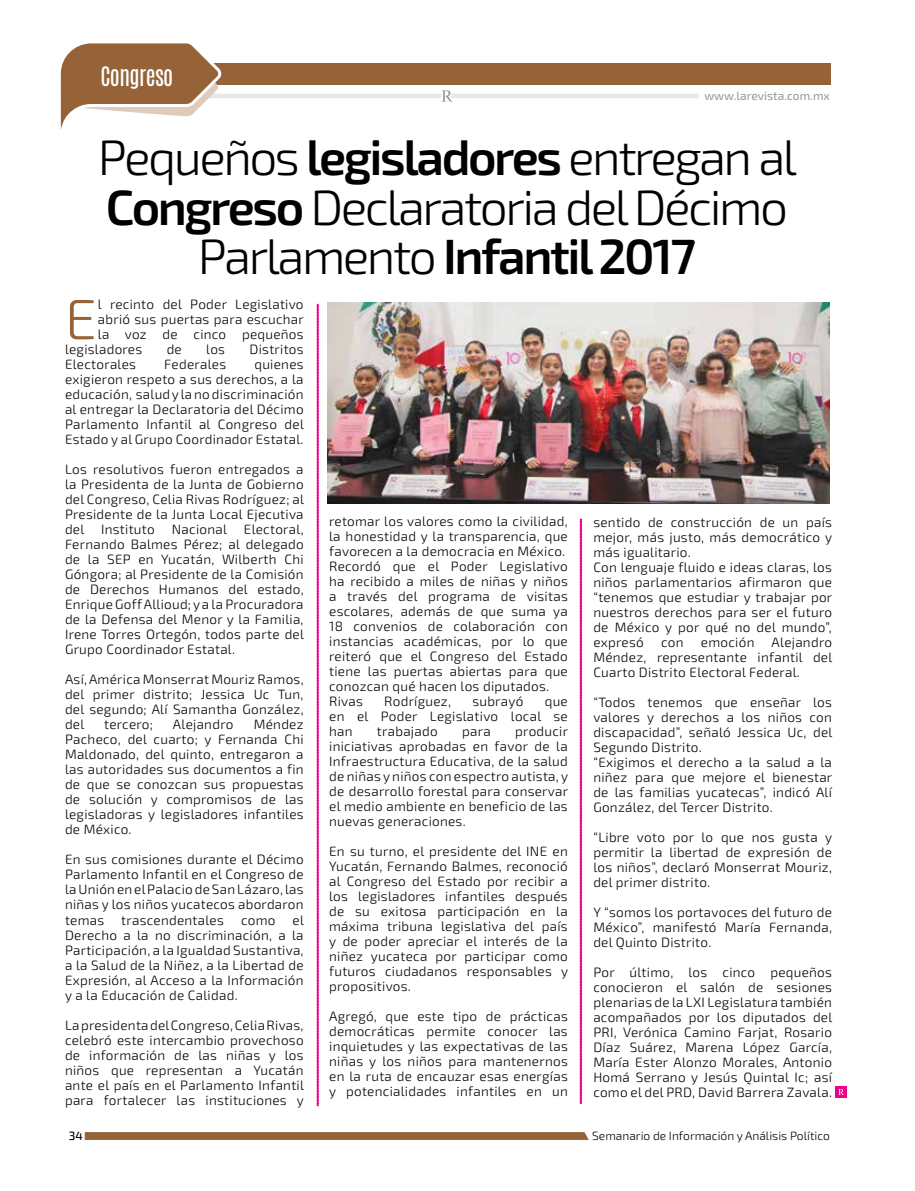
<style>
.page{position:relative;width:915px;height:1191px;background:#fff}
.page>*{position:absolute;margin:0;border:0;box-sizing:border-box;transform-origin:0 0}
.t1{font:300 57px "Exo 2";color:#956337}
.t2{font:300 49.5px/49.5px "Exo 2";letter-spacing:-.05em;color:#000;text-align:center}
.t3{font:22.5px "Antonio";letter-spacing:-.025em;color:#fff}
.t4{font:300 13.5px/15px "Exo 2";letter-spacing:.02em;color:#000;text-align:justify}
.t5{font:300 12px "Exo 2";color:#000}
.t6{font:12px "Exo 2";color:#939598}
.t7{font:500 12px "Exo 2";color:#000}
.s1{font-weight:600}
</style>
<div class="page">
<hr style="left:64px;top:94px;width:377px;height:4px;background:#e6e7e8">
<hr style="left:441px;top:94px;width:257px;height:4px;background:#e6e7e8">
<svg style="left:441px;top:90px;width:12px;height:12px"></svg>
<svg style="left:317px;top:304px;width:1px;height:802px"></svg>
<svg style="left:580px;top:519px;width:1px;height:584px"></svg>
<div style="left:835px;top:1086px;width:11px;height:12px;background:#ec008c"></div>
<svg style="left:838px;top:1089px;width:6px;height:6px"></svg>
<svg style="left:85px;top:1132px;width:503px;height:8px"></svg>
<div style="left:61px;top:64px;width:769px;height:21px;background:#956337"></div>
<svg style="left:60px;top:43px;width:164px;height:86px"></svg>
<img style="left:327px;top:302px;width:502px;height:201px">
<h3 class="t3" style="left:100px;top:59px;width:74px">CONGRESO</h3>
<p class="t6" style="left:704px;top:89px;width:127px">www.larevista.com.mx</p>
<h2 class="t2" style="left:98px;top:134px;width:700px">Pequeños <span class="s1">legisladores</span> entregan al<br><span class="s1">Congreso</span> Declaratoria del Décimo<br>Parlamento <span class="s1">Infantil 2017</span></h2>
<h1 class="t1" style="left:65px;top:286px;width:33px">E</h1>
<p class="t4" style="left:98px;top:297px;width:207px">l recinto del Poder Legislativo</p>
<p class="t4" style="left:98px;top:312px;width:207px">abrió sus puertas para escuchar</p>
<p class="t4" style="left:98px;top:327px;width:207px">la voz de cinco pequeños</p>
<p class="t4" style="left:65px;top:342px;width:79px">legisladores</p>
<p class="t4" style="left:167px;top:342px;width:17px">de</p>
<p class="t4" style="left:206px;top:342px;width:20px">los</p>
<p class="t4" style="left:249px;top:342px;width:56px">Distritos</p>
<p class="t4" style="left:65px;top:357px;width:73px">Electorales</p>
<p class="t4" style="left:164px;top:357px;width:63px">Federales</p>
<p class="t4" style="left:65px;top:357px;width:240px;text-indent:189px">quienes exigieron respeto a sus derechos, a la educación, salud y la no discriminación al entregar la Declaratoria del Décimo Parlamento Infantil al Congreso del Estado y al Grupo Coordinador Estatal.</p>
<p class="t4" style="left:65px;top:462px;width:240px">Los resolutivos fueron entregados a la Presidenta de la Junta de Gobierno del Congreso, Celia Rivas Rodríguez; al Presidente de la Junta Local Ejecutiva del Instituto</p>
<p class="t4" style="left:65px;top:522px;width:240px;text-indent:107px">Nacional Electoral, Fernando Balmes Pérez; al delegado de la SEP en Yucatán, Wilberth Chi Góngora; al Presidente de la Comisión de Derechos Humanos del estado, Enrique Goff Allioud; y a la Procuradora de la Defensa del Menor y la Familia, Irene Torres Ortegón, todos parte del Grupo Coordinador Estatal.</p>
<p class="t4" style="left:65px;top:672px;width:240px">Así, América Monserrat Mouriz Ramos, del primer distrito; Jessica Uc Tun, del segundo; Alí Samantha González, del</p>
<p class="t4" style="left:65px;top:717px;width:240px;text-indent:189px">Méndez Pacheco, del cuarto; y Fernanda Chi Maldonado, del quinto, entregaron a las autoridades sus documentos a fin de que se conozcan sus propuestas de solución y compromisos de las legisladoras y legisladores infantiles de México.</p>
<p class="t4" style="left:65px;top:852px;width:240px">En sus comisiones durante el Décimo Parlamento Infantil en el Congreso de la Unión en el Palacio de San Lázaro, las niñas y los niños yucatecos abordaron temas</p>
<p class="t4" style="left:104px;top:717px;width:50px">tercero;</p>
<p class="t4" style="left:173px;top:717px;width:62px">Alejandro</p>
<p class="t4" style="left:65px;top:912px;width:240px;text-indent:227px">el Derecho a la no discriminación, a la Participación, a la Igualdad Sustantiva, a la Salud de la Niñez, a la Libertad de Expresión, al Acceso a la Información y a la Educación de Calidad.</p>
<p class="t4" style="left:65px;top:1017px;width:240px">La presidenta del Congreso, Celia Rivas, celebró este intercambio provechoso de información de las niñas y los niños que representan a Yucatán ante el país en el Parlamento Infantil para fortalecer las instituciones y</p>
<p class="t4" style="left:121px;top:912px;width:104px">trascendentales</p>
<p class="t4" style="left:241px;top:912px;width:36px">como</p>
<p class="t7" style="left:69px;top:1128px;width:16px">34</p>
<p class="t4" style="left:329px;top:514px;width:240px;text-align:left">retomar los valores como la civilidad, la honestidad y la transparencia, que favorecen a la democracia en México.<br>Recordó que el Poder Legislativo ha recibido a miles de niñas y niños a través del programa de visitas escolares, además de que suma ya<br>18 convenios de colaboración con instancias académicas, por lo que reiteró que el Congreso del Estado tiene las puertas abiertas para que conozcan qué hacen los diputados.<br>Rivas</p>
<p class="t4" style="left:384px;top:694px;width:68px">Rodríguez,</p>
<p class="t4" style="left:472px;top:694px;width:52px">subrayó</p>
<p class="t4" style="left:329px;top:694px;width:240px;text-indent:215px">que en el Poder Legislativo local se han</p>
<p class="t4" style="left:329px;top:724px;width:240px;text-indent:186px">producir iniciativas aprobadas en favor de la Infraestructura Educativa, de la salud de niñas y niños con espectro autista, y de desarrollo forestal para conservar el medio ambiente en beneficio de las nuevas generaciones.</p>
<p class="t4" style="left:329px;top:844px;width:240px">En su turno, el presidente del INE en Yucatán, Fernando Balmes, reconoció al Congreso del Estado por recibir a los legisladores infantiles después de su exitosa participación en la máxima tribuna legislativa del país y de poder apreciar el interés de la niñez yucateca por participar como futuros ciudadanos responsables y propositivos.</p>
<p class="t4" style="left:329px;top:1009px;width:240px">Agregó, que este tipo de prácticas democráticas permite conocer las inquietudes y las expectativas de las niñas y los niños para mantenernos en la ruta de encauzar esas energías y potencialidades infantiles en un</p>
<p class="t4" style="left:377px;top:724px;width:62px">trabajado</p>
<p class="t4" style="left:462px;top:724px;width:30px">para</p>
<p class="t4" style="left:593px;top:515px;width:240px;text-align:left">sentido de construcción de un país mejor, más justo, más democrático y más igualitario.<br>Con lenguaje fluido e ideas claras, los niños parlamentarios afirmaron que “tenemos que estudiar y trabajar por nuestros derechos para ser el futuro de México y por qué no del mundo”, expresó</p>
<p class="t4" style="left:661px;top:635px;width:24px">con</p>
<p class="t4" style="left:700px;top:635px;width:55px">emoción</p>
<p class="t4" style="left:593px;top:635px;width:240px;text-indent:178px">Alejandro Méndez, representante infantil del Cuarto Distrito Electoral Federal.</p>
<p class="t4" style="left:593px;top:695px;width:240px;text-align:left">“Todos tenemos que enseñar los valores y derechos a los niños con discapacidad”, señaló Jessica Uc, del<br>Segundo Distrito.<br>“Exigimos el derecho a la salud a la niñez para que mejore el bienestar de las familias yucatecas”, indicó Alí<br>González, del Tercer Distrito.</p>
<p class="t4" style="left:593px;top:830px;width:240px">“Libre voto por lo que nos gusta y permitir la libertad de expresión de los niños”, declaró Monserrat Mouriz, del primer distrito.</p>
<p class="t4" style="left:593px;top:905px;width:240px">Y “somos los portavoces del futuro de México”, manifestó María Fernanda, del Quinto Distrito.</p>
<p class="t4" style="left:593px;top:965px;width:240px">Por último, los cinco pequeños conocieron el salón de sesiones plenarias de la LXI Legislatura también acompañados por los diputados del PRI, Verónica Camino Farjat, Rosario Díaz Suárez, Marena López García, María Ester Alonzo Morales, Antonio Homá Serrano y Jesús Quintal Ic; así como el del PRD, David Barrera Zavala.</p>
<p class="t5" style="left:592px;top:1128px;width:239px">Semanario de Información y Análisis Político</p>
</div>
